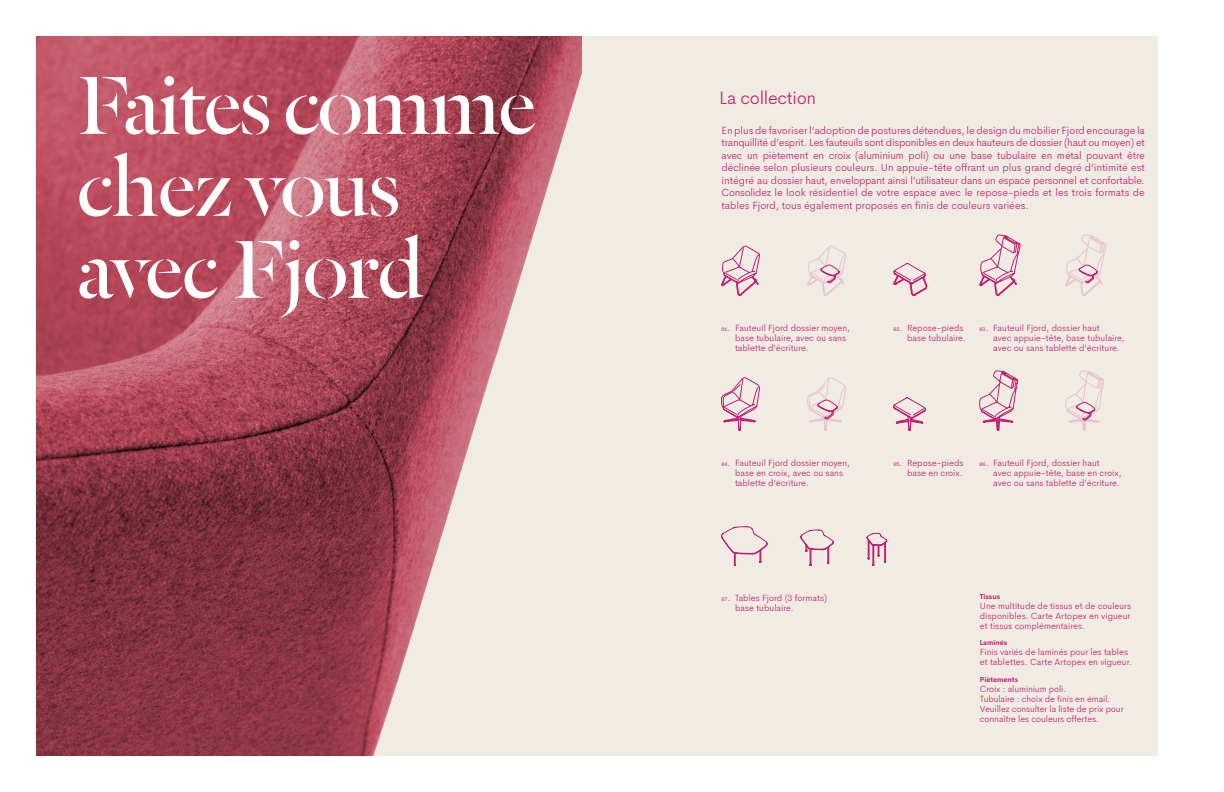
<style>
.page{position:relative;width:1224px;height:792px;background:#fff}
.page>*{position:absolute;margin:0;border:0;box-sizing:border-box;transform-origin:0 0}
.t1{font:90px/82px "Dala Floda";letter-spacing:-.025em;color:#fff}
.t2{font:300 18px "Cerebri Sans";letter-spacing:-.015em;color:#bf2070}
.t3{font:300 10.5px/12.5px "Cerebri Sans";color:#bf2070;text-align:justify}
.t4{font:300 9px/10px "Cerebri Sans";color:#bf2070}
.t5{font:700 7px "Cerebri Sans";color:#bf2070}
.s1{font-family:"Monoist";font-weight:400;font-size:5px}
</style>
<div class="page">
<img style="left:36px;top:36px;width:546px;height:720px">
<div style="left:582px;top:36px;width:576px;height:720px;background:#f0ece3"></div>
<svg style="left:721px;top:245px;width:39px;height:51px"></svg>
<svg style="left:721px;top:377px;width:39px;height:54px"></svg>
<svg style="left:979px;top:235px;width:42px;height:61px"></svg>
<svg style="left:979px;top:371px;width:39px;height:60px"></svg>
<svg style="left:1065px;top:370px;width:39px;height:61px"></svg>
<svg style="left:807px;top:245px;width:39px;height:51px"></svg>
<svg style="left:807px;top:377px;width:39px;height:54px"></svg>
<svg style="left:1065px;top:234px;width:42px;height:62px"></svg>
<svg style="left:893px;top:263px;width:34px;height:33px"></svg>
<svg style="left:893px;top:397px;width:33px;height:34px"></svg>
<svg style="left:867px;top:533px;width:20px;height:33px"></svg>
<svg style="left:800px;top:530px;width:34px;height:36px"></svg>
<svg style="left:721px;top:526px;width:46px;height:40px"></svg>
<p class="t1" style="left:77px;top:61px;width:461px">Faites comme chez vous avec Fjord</p>
<p class="t2" style="left:719px;top:83px;width:98px">La collection</p>
<p class="t3" style="left:722px;top:123px;width:425px">En plus de favoriser l’adoption de postures détendues, le design du mobilier Fjord encourage la tranquillité d’esprit. Les fauteuils sont disponibles en deux hauteurs de dossier (haut ou moyen) et avec un piètement en croix (aluminium poli) ou une base tubulaire en métal pouvant être déclinée selon plusieurs couleurs. Un appuie-tête offrant un plus grand degré d’intimité est intégré au dossier haut, enveloppant ainsi l’utilisateur dans un espace personnel et confortable.<br>Consolidez le look résidentiel de votre espace avec le repose-pieds et les trois formats de tables Fjord, tous également proposés en finis de couleurs variées.</p>
<p class="t4" style="left:735px;top:322px;width:117px;text-indent:-14px"><span class="s1">01.</span> Fauteuil Fjord dossier moyen, base tubulaire, avec ou sans tablette d’écriture.</p>
<p class="t4" style="left:894px;top:322px;width:74px;text-align:right"><span class="s1">02.</span> Repose-pieds base tubulaire.</p>
<p class="t4" style="left:993px;top:322px;width:133px;text-indent:-14px"><span class="s1">03.</span> Fauteuil Fjord, dossier haut<br>avec appuie-tête, base tubulaire, avec ou sans tablette d’écriture.</p>
<p class="t4" style="left:735px;top:457px;width:117px;text-indent:-14px"><span class="s1">04.</span> Fauteuil Fjord dossier moyen, base en croix, avec ou sans tablette d’écriture.</p>
<p class="t4" style="left:894px;top:457px;width:71px;text-align:right"><span class="s1">05.</span> Repose-pieds base en croix.</p>
<p class="t4" style="left:993px;top:457px;width:130px;text-indent:-14px"><span class="s1">06.</span> Fauteuil Fjord, dossier haut<br>avec appuie-tête, base en croix, avec ou sans tablette d’écriture.</p>
<p class="t4" style="left:735px;top:592px;width:93px;text-indent:-14px"><span class="s1">07.</span> Tables Fjord (3 formats) base tubulaire.</p>
<p class="t5" style="left:980px;top:591px;width:22px">Tissus</p>
<p class="t4" style="left:980px;top:600px;width:153px;text-align:justify">Une multitude de tissus et de couleurs disponibles. Carte Artopex en vigueur et tissus complémentaires.</p>
<p class="t5" style="left:980px;top:637px;width:29px">Laminés</p>
<p class="t4" style="left:980px;top:647px;width:154px">Finis variés de laminés pour les tables et tablettes. Carte Artopex en vigueur.</p>
<p class="t5" style="left:980px;top:674px;width:40px">Piètements</p>
<p class="t4" style="left:980px;top:683px;width:145px">Croix : aluminium poli.<br>Tubulaire : choix de finis en émail.<br>Veuillez consulter la liste de prix pour connaître les couleurs offertes.</p>
</div>
